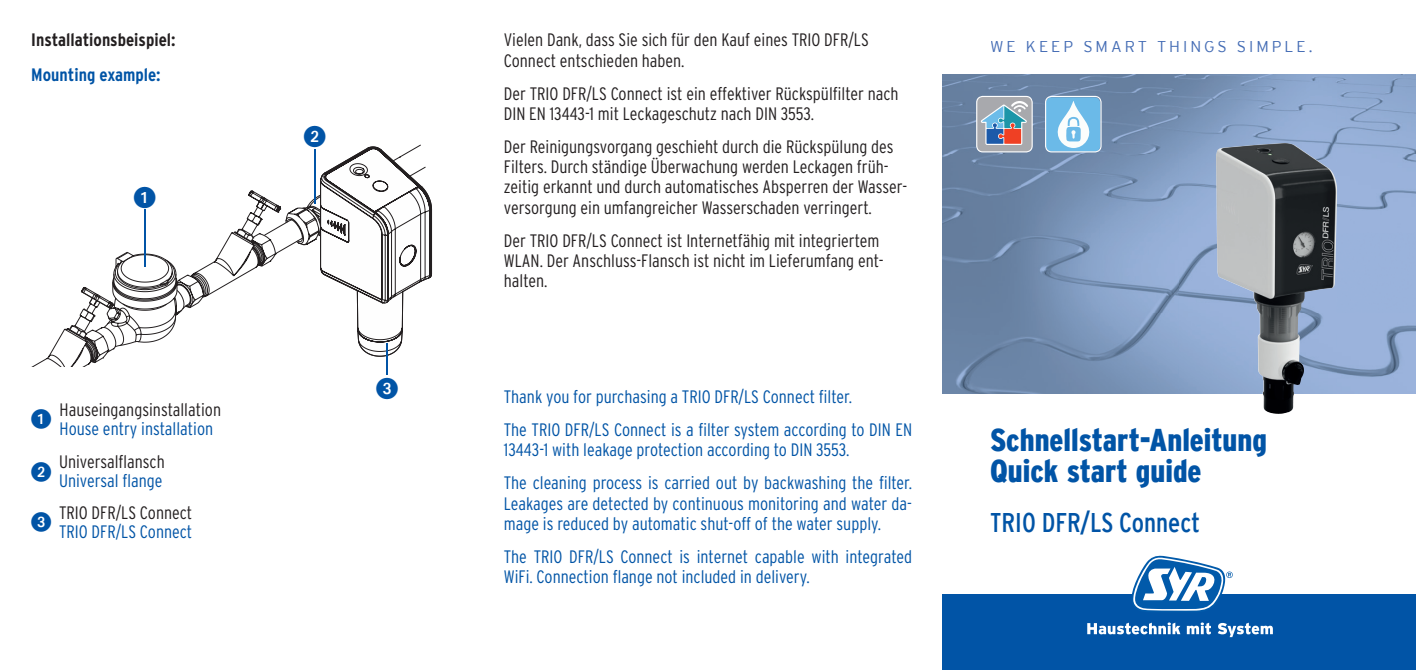
<style>
.page{position:relative;width:1416px;height:670px;background:#fff}
.page>*{position:absolute;margin:0;border:0;box-sizing:border-box;transform-origin:0 0}
.t1{font:900 condensed 31.5px/31.5px "Interstate";color:#0154a6}
.t2{font:condensed 27px "Interstate";color:#0154a6}
.t3{font:22.05px "European Pi One";color:#0154a6}
.t4{font:20.25px "European Pi One";color:#0154a6}
.t5{font:300 condensed 18px/20.2px "Interstate";color:#231f20}
.t6{font:300 condensed 18px/33.1px "Interstate";color:#0154a6}
.t7{font:700 condensed 18px "Interstate";color:#231f20}
.t8{font:700 condensed 18px "Interstate";color:#0154a6}
.t9{font:300 15.75px "Interstate";letter-spacing:.19em;color:#456db5}
</style>
<div class="page">
<svg style="left:32px;top:146px;width:400px;height:221px"></svg>
<hr style="left:144px;top:209px;width:2px;height:58px;background:#0154a6">
<hr style="left:314px;top:150px;width:1px;height:54px;background:#0154a6">
<hr style="left:386px;top:343px;width:2px;height:32px;background:#0154a6">
<img style="left:943px;top:74px;width:473px;height:319px">
<div style="left:943px;top:594px;width:473px;height:76px;background:#0154a6"></div>
<svg style="left:1132px;top:556px;width:101px;height:55px"></svg>
<svg style="left:1087px;top:622px;width:93px;height:12px"></svg>
<svg style="left:1187px;top:622px;width:24px;height:12px"></svg>
<svg style="left:1218px;top:622px;width:55px;height:15px"></svg>
<svg style="left:975px;top:96px;width:141px;height:56px;background:#91afc6"></svg>
<img style="left:1216px;top:143px;width:68px;height:133px">
<p class="t7" style="left:31px;top:28px;width:146px">Installationsbeispiel:</p>
<p class="t8" style="left:31px;top:64px;width:131px">Mounting example:</p>
<p class="t3" style="left:134px;top:185px;width:23px">1</p>
<p class="t4" style="left:31px;top:408px;width:22px">1</p>
<p class="t4" style="left:31px;top:460px;width:22px">2</p>
<p class="t4" style="left:31px;top:511px;width:22px">3</p>
<p class="t5" style="left:60px;top:399px;width:163px">Hauseingangsinstallation</p>
<p class="t6" style="left:60px;top:412px;width:155px">House entry installation</p>
<p class="t5" style="left:59px;top:451px;width:107px">Universalflansch</p>
<p class="t6" style="left:59px;top:463px;width:105px">Universal flange</p>
<p class="t5" style="left:59px;top:502px;width:135px">TRIO DFR/LS Connect</p>
<p class="t6" style="left:59px;top:515px;width:135px">TRIO DFR/LS Connect</p>
<p class="t3" style="left:304px;top:124px;width:23px">2</p>
<p class="t3" style="left:376px;top:376px;width:23px">3</p>
<p class="t5" style="left:504px;top:30px;width:366px">Vielen Dank, dass Sie sich für den Kauf eines TRIO DFR/LS<br>Connect entschieden haben.</p>
<p class="t5" style="left:504px;top:83px;width:396px">Der TRIO DFR/LS Connect ist ein effektiver Rückspülfilter nach<br>DIN EN 13443-1 mit Leckageschutz nach DIN 3553.</p>
<p class="t5" style="left:504px;top:136px;width:405px">Der Reinigungsvorgang geschieht durch die Rückspülung des Filters. Durch ständige Überwachung werden Leckagen früh&shy;zeitig erkannt und durch automatisches Absperren der Wasser&shy;versorgung ein umfangreicher Wasserschaden verringert.</p>
<p class="t5" style="left:504px;top:230px;width:381px">Der TRIO DFR/LS Connect ist Internetfähig mit integriertem<br>WLAN. Der Anschluss-Flansch ist nicht im Lieferumfang ent&shy;halten.</p>
<p class="t6" style="left:504px;top:380px;width:410px">Thank you for purchasing a TRIO DFR/LS Connect filter.<br>The TRIO DFR/LS Connect is a filter system according to DIN EN</p>
<p class="t6" style="left:504px;top:433px;width:410px">13443-1 with leakage protection according to DIN 3553.<br>The cleaning process is carried out by backwashing the filter.</p>
<p class="t6" style="left:504px;top:493px;width:410px;line-height:20.2px">Leakages are detected by continuous monitoring and water da&shy;mage is reduced by automatic shut-off of the water supply.</p>
<p class="t6" style="left:504px;top:546px;width:410px;line-height:20.2px">The TRIO DFR/LS Connect is internet capable with integrated<br>WiFi. Connection flange not included in delivery.</p>
<p class="t9" style="left:990px;top:38px;width:324px">WE KEEP SMART THINGS SIMPLE.</p>
<h1 class="t1" style="left:990px;top:424px;width:278px">Schnellstart-Anleitung<br>Quick start guide</h1>
<h2 class="t2" style="left:990px;top:507px;width:211px">TRIO DFR/LS Connect</h2>
</div>
